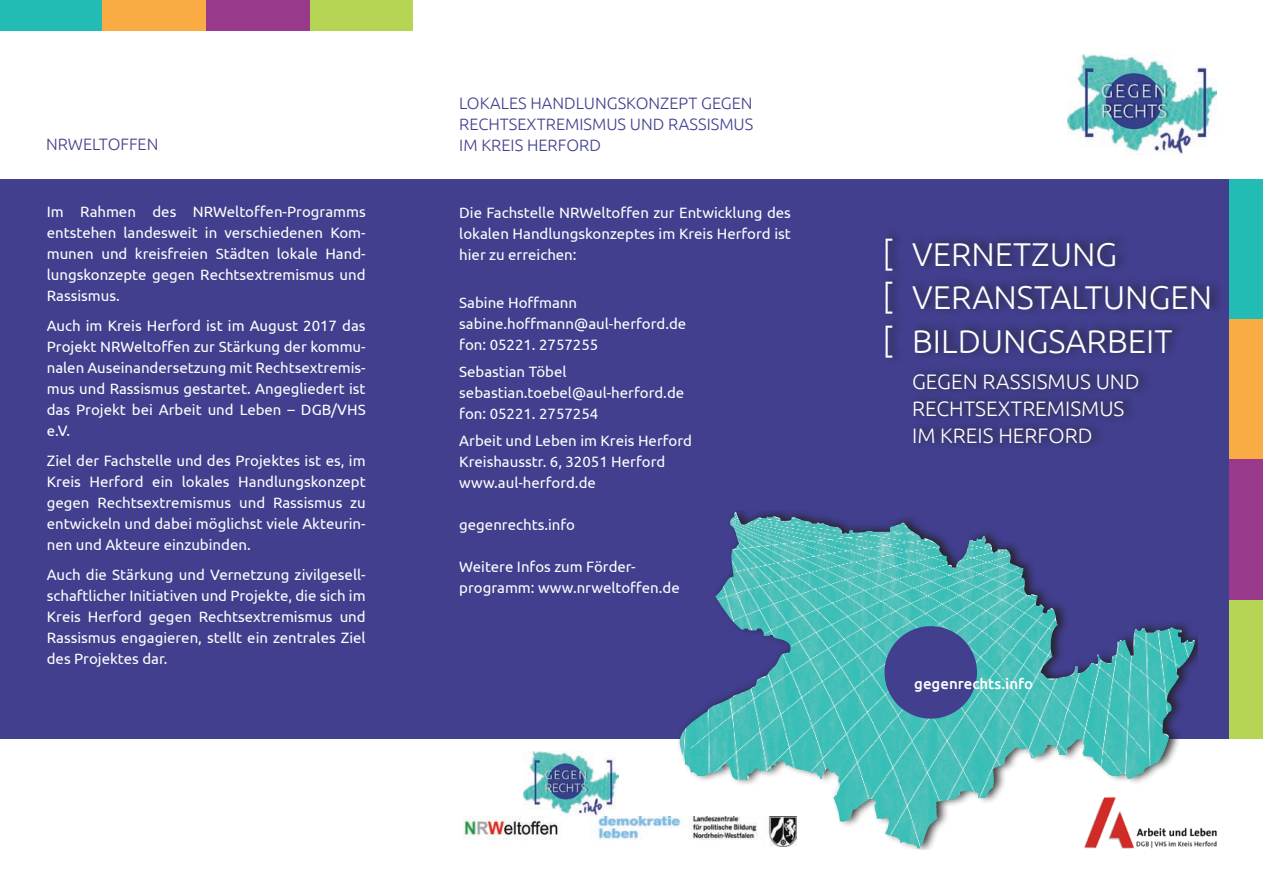
<style>
.page{position:relative;width:1263px;height:893px;background:#fff}
.page>*{position:absolute;margin:0;border:0;box-sizing:border-box;transform-origin:0 0}
.t1{font:300 33px/43.5px "Ubuntu";color:#fff}
.t2{font:300 21px/27px "Ubuntu";color:#fff}
.t3{font:300 16.5px/21px "Ubuntu";color:#413f8e;text-align:justify}
.t4{font:15px/21px "Ubuntu";color:#fff;text-align:justify}
.t5{font:500 15px "Ubuntu";color:#fff}
</style>
<div class="page">
<div style="left:1193px;top:582px;width:70px;height:158px;background:#b7d555"></div>
<div style="left:1193px;top:459px;width:70px;height:140px;background:#99398b"></div>
<div style="left:1193px;top:179px;width:70px;height:140px;background:#22bcb5"></div>
<div style="left:0;top:179px;width:1229px;height:561px;background:#413f8e"></div>
<div style="left:0;top:739px;width:1263px;height:41px;background:#fff"></div>
<div style="left:286px;top:0;width:127px;height:45px;background:#b7d555"></div>
<div style="left:194px;top:0;width:115px;height:45px;background:#99398b"></div>
<div style="left:81px;top:0;width:124px;height:45px;background:#faac44"></div>
<div style="left:0;top:0;width:102px;height:45px;background:#22bcb5"></div>
<div style="left:678px;top:510px;width:519px;height:339px;background:#231f20;opacity:.88"></div>
<img style="left:678px;top:512px;width:161px;height:270px">
<img style="left:1068px;top:54px;width:148px;height:101px">
<img style="left:463px;top:817px;width:333px;height:29px">
<img style="left:1083px;top:796px;width:134px;height:53px">
<div style="left:882px;top:229px;width:381px;height:311px;background:#231f20;opacity:.88"></div>
<img style="left:524px;top:751px;width:95px;height:65px">
<div style="left:884px;top:626px;width:93px;height:93px;background:#413f8e;border-radius:50%"></div>
<div style="left:0;top:32px;width:438px;height:19px;background:#fff"></div>
<p class="t3" style="left:46px;top:134px;width:114px">NRWELTOFFEN</p>
<p class="t4" style="left:47px;top:201px;width:320px">Im Rahmen des NRWeltoffen-Programms entstehen landesweit in verschiedenen Kom&shy;munen und kreisfreien Städten lokale Hand&shy;lungskonzepte gegen Rechtsextremismus und Rassismus.</p>
<p class="t4" style="left:47px;top:315px;width:320px">Auch im Kreis Herford ist im August 2017 das Projekt NRWeltoffen zur Stärkung der kommu&shy;nalen Auseinandersetzung mit Rechtsextremis&shy;mus und Rassismus gestartet. Angegliedert ist das Projekt bei Arbeit und Leben – DGB/VHS e.V.</p>
<p class="t4" style="left:47px;top:450px;width:320px">Ziel der Fachstelle und des Projektes ist es, im Kreis Herford ein lokales Handlungskonzept gegen Rechtsextremismus und Rassismus zu entwickeln und dabei möglichst viele Akteurin&shy;nen und Akteure einzubinden.</p>
<p class="t4" style="left:47px;top:564px;width:320px">Auch die Stärkung und Vernetzung zivilgesell&shy;schaftlicher Initiativen und Projekte, die sich im Kreis Herford gegen Rechtsextremismus und Rassismus engagieren, stellt ein zentrales Ziel des Projektes dar.</p>
<p class="t3" style="left:459px;top:92px;width:296px">LOKALES HANDLUNGSKONZEPT GEGEN RECHTSEXTREMISMUS UND RASSISMUS IM KREIS H ERFORD</p>
<p class="t4" style="left:459px;top:202px;width:333px">Die Fachstelle NRWeltoffen zur Entwicklung des lokalen Handlungskonzeptes im Kreis Herford ist hier zu erreichen:</p>
<p class="t4" style="left:459px;top:292px;width:229px;text-align:left">Sabine Hoffmann sabine.hoffmann@aul-herford.de fon: 05221. 2757255</p>
<p class="t4" style="left:459px;top:361px;width:226px;text-align:left">Sebastian Töbel sebastian.toebel@aul-herford.de fon: 05221. 2757254</p>
<p class="t4" style="left:459px;top:430px;width:234px;text-align:left">Arbeit und Leben im Kreis Herford<br>Kreishausstr. 6, 32051 Herford www.aul-herford.de</p>
<p class="t4" style="left:459px;top:514px;width:117px">gegenrechts.info</p>
<p class="t4" style="left:459px;top:556px;width:222px">Weitere Infos zum Förder&shy;programm: www.nrweltoffen.de</p>
<h1 class="t1" style="left:882px;top:232px;width:331px">[ VERNETZUNG<br>[ VERANSTALTUNGEN [ BILDUNGSARBEIT</h1>
<h2 class="t2" style="left:912px;top:367px;width:229px">GEGEN RASSISMUS UND<br>RECHTSEXTREMISMUS<br>IM KREIS HERFORD</h2>
<p class="t5" style="left:914px;top:674px;width:120px">gegenrechts.info</p>
</div>
